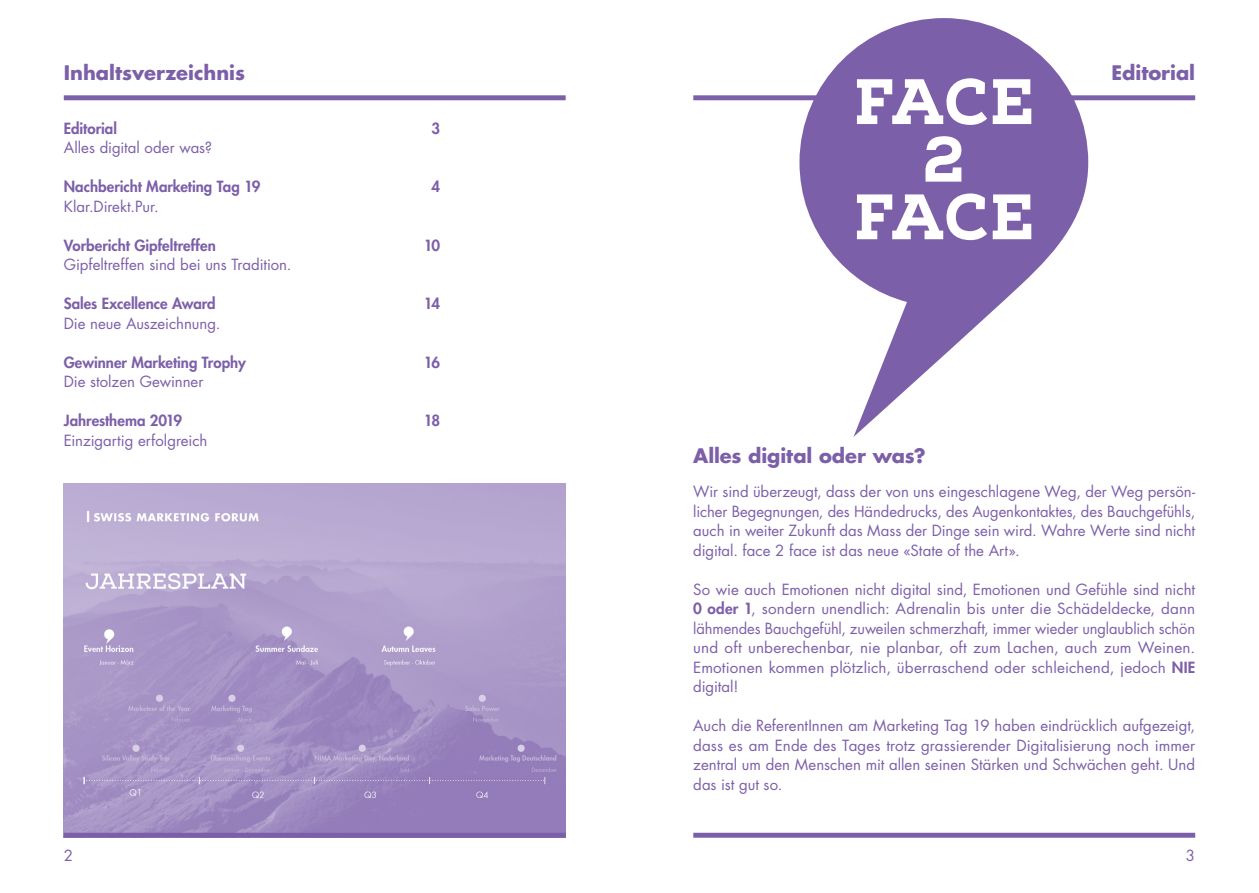
<style>
.page{position:relative;width:1259px;height:893px;background:#fff}
.page>*{position:absolute;margin:0;border:0;box-sizing:border-box;transform-origin:0 0}
.t1{font:800 64.05px/57.6px "Nexa Slab";letter-spacing:.005em;color:#fff;text-align:center}
.t2{font:700 19.5px "Futura Std";color:#7c5fa9}
.t3{font:15px/19.5px "Futura Std";color:#7c5fa9;text-align:justify}
.t4{font:800 15px "Futura Std";color:#7c5fa9}
.s1{font-weight:800}
</style>
<div class="page">
<div style="left:693px;top:833px;width:502px;height:5px;background:#7c5fa9"></div>
<div style="left:693px;top:95px;width:502px;height:5px;background:#7c5fa9"></div>
<svg style="left:799px;top:18px;width:289px;height:419px;fill:#7c5fa9"></svg>
<div style="left:64px;top:95px;width:502px;height:5px;background:#7c5fa9"></div>
<img style="left:64px;top:483px;width:502px;height:350px">
<div style="left:64px;top:833px;width:502px;height:5px;background:#7c5fa9"></div>
<h2 class="t2" style="left:64px;top:60px;width:183px">Inhaltsverzeichnis</h2>
<p class="t4" style="left:64px;top:119px;width:55px">Editorial</p>
<p class="t4" style="left:431px;top:119px;width:10px">3</p>
<p class="t3" style="left:64px;top:138px;width:150px">Alles digital oder was?</p>
<p class="t4" style="left:64px;top:177px;width:198px">Nachbericht Marketing Tag 19</p>
<p class="t4" style="left:431px;top:177px;width:10px">4</p>
<p class="t3" style="left:64px;top:197px;width:96px">Klar.Direkt.Pur.</p>
<p class="t4" style="left:64px;top:236px;width:154px">Vorbericht Gipfeltreffen</p>
<p class="t4" style="left:424px;top:236px;width:18px">10</p>
<p class="t3" style="left:64px;top:255px;width:229px">Gipfeltreffen sind bei uns Tradition.</p>
<p class="t4" style="left:64px;top:294px;width:153px">Sales Excellence Award</p>
<p class="t4" style="left:424px;top:294px;width:18px">14</p>
<p class="t3" style="left:64px;top:314px;width:158px">Die neue Auszeichnung.</p>
<p class="t4" style="left:64px;top:353px;width:184px">Gewinner Marketing Trophy</p>
<p class="t4" style="left:424px;top:353px;width:18px">16</p>
<p class="t3" style="left:64px;top:372px;width:141px">Die stolzen Gewinner</p>
<p class="t4" style="left:64px;top:411px;width:120px">Jahresthema 2019</p>
<p class="t4" style="left:424px;top:411px;width:18px">18</p>
<p class="t3" style="left:64px;top:431px;width:145px">Einzigartig erfolgreich</p>
<h1 class="t1" style="left:853px;top:73px;width:182px">FACE<br>2<br>FACE</h1>
<h2 class="t2" style="left:1111px;top:60px;width:85px">Editorial</h2>
<h2 class="t2" style="left:693px;top:442px;width:234px">Alles digital oder was?</h2>
<p class="t3" style="left:693px;top:482px;width:503px">Wir sind überzeugt, dass der von uns eingeschlagene Weg, der Weg persön&shy;licher Begegnungen, des Händedrucks, des Augenkontaktes, des Bauchgefühls, auch in weiter Zukunft das Mass der Dinge sein wird. Wahre Werte sind nicht digital. face 2 face ist das neue «State of the Art».</p>
<p class="t3" style="left:693px;top:579px;width:503px">So wie auch Emotionen nicht digital sind, Emotionen und Gefühle sind nicht <span class="s1">0 oder 1</span>, sondern unendlich: Adrenalin bis unter die Schädeldecke, dann lähmendes Bauchgefühl, zuweilen schmerzhaft, immer wieder unglaublich schön und oft unberechenbar, nie planbar, oft zum Lachen, auch zum Weinen.<br>Emotionen kommen plötzlich, überraschend oder schleichend, jedoch <span class="s1">NIE </span>digital!</p>
<p class="t3" style="left:693px;top:716px;width:503px">Auch die ReferentInnen am Marketing Tag 19 haben eindrücklich aufgezeigt, dass es am Ende des Tages trotz grassierender Digitalisierung noch immer zentral um den Menschen mit allen seinen Stärken und Schwächen geht. Und das ist gut so.</p>
<p class="t3" style="left:64px;top:846px;width:11px">2</p>
<p class="t3" style="left:1186px;top:846px;width:11px">3</p>
</div>
